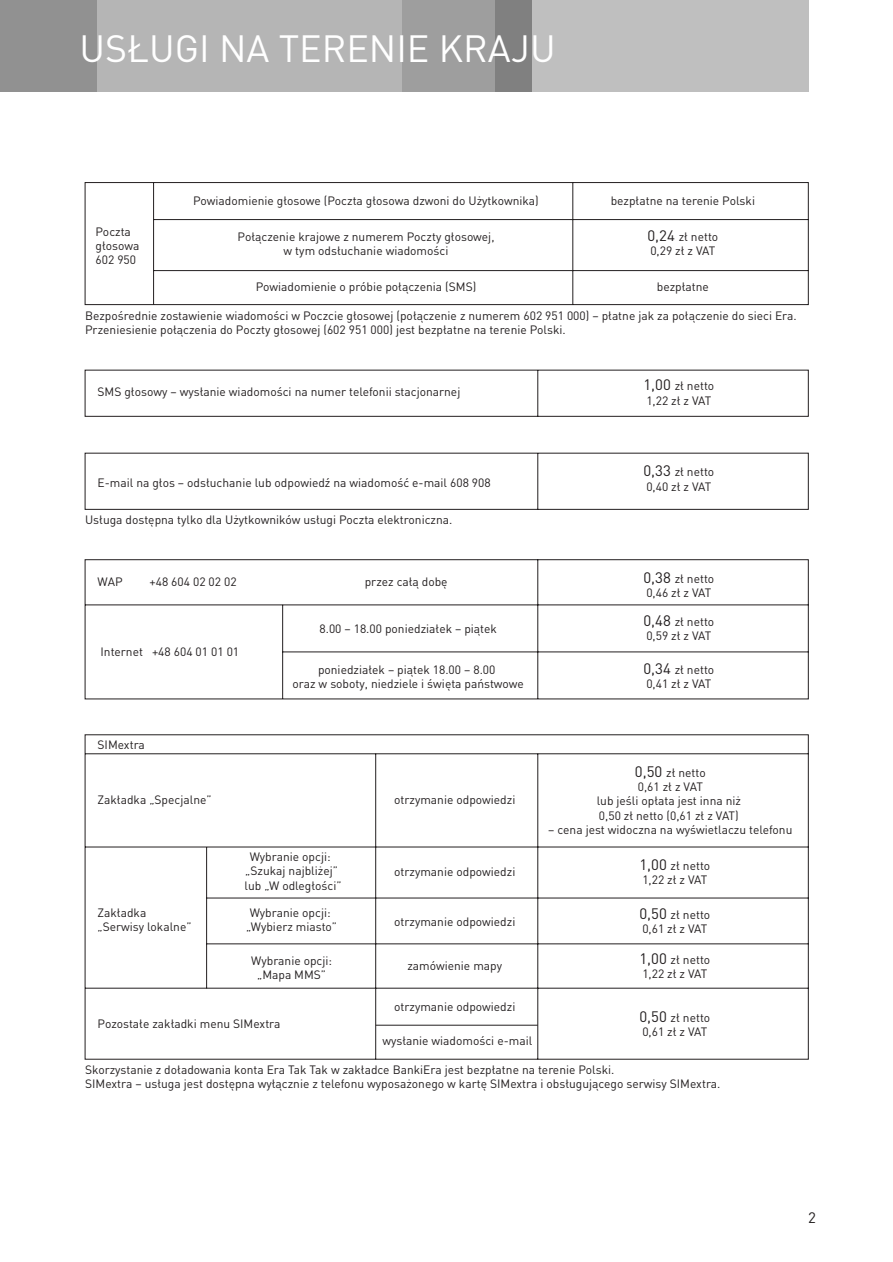
<style>
.page{position:relative;width:893px;height:1262px;background:#fff}
.page>*{position:absolute;margin:0;border:0;box-sizing:border-box;transform-origin:0 0}
.t1{font:37.5px "DINCE";color:#fff}
.t2{font:15px "DINCE";color:#231f20}
.t3{font:12px/14.2px "DINCE";color:#231f20}
.s1{font-size:15px}
</style>
<div class="page">
<div style="left:0;top:0;width:436px;height:92px;background:#b5b5b5"></div>
<div style="left:507px;top:0;width:301px;height:92px;background:#bfbfbf"></div>
<div style="left:0;top:0;width:96px;height:92px;background:#919191"></div>
<div style="left:402px;top:0;width:105px;height:92px;background:#9e9e9e"></div>
<div style="left:495px;top:0;width:36px;height:92px;background:#808080"></div>
<svg style="left:84px;top:182px;width:725px;height:123px"></svg>
<svg style="left:84px;top:369px;width:725px;height:48px"></svg>
<svg style="left:84px;top:452px;width:725px;height:58px"></svg>
<svg style="left:84px;top:559px;width:725px;height:140px"></svg>
<svg style="left:84px;top:734px;width:725px;height:326px"></svg>
<hr style="left:375px;top:1024px;width:162px;height:1px;background:#231f20">
<h1 class="t1" style="left:80px;top:35px;width:477px">USŁUGI NA TERENIE KRAJU</h1>
<p class="t3" style="left:96px;top:226px;width:45px">Poczta głosowa<br>602 950</p>
<p class="t3" style="left:193px;top:195px;width:347px">Powiadomienie głosowe (Poczta głosowa dzwoni do Użytkownika)</p>
<p class="t3" style="left:610px;top:195px;width:146px">bezpłatne na terenie Polski</p>
<p class="t3" style="left:647px;top:231px;width:72px"><span class="s1">0,24</span> zł netto<br>0,29 zł z VAT</p>
<p class="t3" style="left:237px;top:231px;width:258px;text-align:center">Połączenie krajowe z numerem Poczty głosowej, w tym odsłuchanie wiadomości</p>
<p class="t3" style="left:256px;top:281px;width:222px">Powiadomienie o próbie połączenia (SMS)</p>
<p class="t3" style="left:656px;top:281px;width:54px">bezpłatne</p>
<p class="t3" style="left:85px;top:309px;width:713px">Bezpośrednie zostawienie wiadomości w Poczcie głosowej (połączenie z numerem 602 951 000) – płatne jak za połączenie do sieci Era.<br>Przeniesienie połączenia do Poczty głosowej (602 951 000) jest bezpłatne na terenie Polski.</p>
<p class="t3" style="left:98px;top:386px;width:364px">SMS głosowy – wysłanie wiadomości na numer telefonii stacjonarnej</p>
<p class="t3" style="left:643px;top:380px;width:72px"><span class="s1">1,00</span> zł netto<br>1,22 zł z VAT</p>
<p class="t3" style="left:98px;top:476px;width:394px">E-mail na głos – odsłuchanie lub odpowiedź na wiadomość e-mail 608 908</p>
<p class="t3" style="left:643px;top:466px;width:72px"><span class="s1">0,33</span> zł netto<br>0,40 zł z VAT</p>
<p class="t3" style="left:85px;top:514px;width:369px">Usługa dostępna tylko dla Użytkowników usługi Poczta elektroniczna.</p>
<p class="t3" style="left:98px;top:576px;width:27px">WAP</p>
<p class="t3" style="left:149px;top:576px;width:89px">+48 604 02 02 02</p>
<p class="t3" style="left:365px;top:576px;width:84px">przez całą dobę</p>
<p class="t3" style="left:100px;top:646px;width:140px">Internet +48 604 01 01 01</p>
<p class="t3" style="left:319px;top:623px;width:179px">8.00 – 18.00 poniedziałek – piątek</p>
<p class="t3" style="left:292px;top:664px;width:233px;text-align:center">poniedziałek – piątek 18.00 – 8.00<br>oraz w soboty, niedziele i święta państwowe</p>
<p class="t3" style="left:643px;top:573px;width:72px"><span class="s1">0,38</span> zł netto<br>0,46 zł z VAT</p>
<p class="t3" style="left:643px;top:616px;width:72px"><span class="s1">0,48</span> zł netto<br>0,59 zł z VAT</p>
<p class="t3" style="left:643px;top:664px;width:72px"><span class="s1">0,34</span> zł netto<br>0,41 zł z VAT</p>
<p class="t3" style="left:98px;top:739px;width:49px">SIMextra</p>
<p class="t3" style="left:98px;top:794px;width:116px">Zakładka „Specjalne”</p>
<p class="t3" style="left:98px;top:907px;width:96px">Zakładka „Serwisy lokalne”</p>
<p class="t3" style="left:245px;top:851px;width:98px;text-align:center">Wybranie opcji: „Szukaj najbliżej” lub „W odległości”</p>
<p class="t3" style="left:246px;top:907px;width:92px">Wybranie opcji: „Wybierz miasto”</p>
<p class="t3" style="left:251px;top:955px;width:82px;text-align:center">Wybranie opcji: „Mapa MMS”</p>
<p class="t3" style="left:98px;top:1018px;width:184px">Pozostałe zakładki menu SIMextra</p>
<p class="t3" style="left:394px;top:794px;width:123px">otrzymanie odpowiedzi</p>
<p class="t3" style="left:394px;top:866px;width:123px">otrzymanie odpowiedzi</p>
<p class="t3" style="left:394px;top:916px;width:123px">otrzymanie odpowiedzi</p>
<p class="t3" style="left:407px;top:960px;width:96px">zamówienie mapy</p>
<p class="t3" style="left:394px;top:1001px;width:123px">otrzymanie odpowiedzi</p>
<p class="t3" style="left:382px;top:1035px;width:151px">wysłanie wiadomości e-mail</p>
<p class="t3" style="left:596px;top:767px;width:146px;text-align:center"><span class="s1">0,50</span> zł netto<br>0,61 zł z VAT<br>lub jeśli opłata jest inna niż<br>0,50 zł netto (0,61 zł z VAT)</p>
<p class="t3" style="left:548px;top:824px;width:245px">– cena jest widoczna na wyświetlaczu telefonu</p>
<p class="t3" style="left:639px;top:860px;width:72px"><span class="s1">1,00</span> zł netto<br>1,22 zł z VAT</p>
<p class="t3" style="left:639px;top:909px;width:72px"><span class="s1">0,50</span> zł netto<br>0,61 zł z VAT</p>
<p class="t3" style="left:639px;top:954px;width:72px"><span class="s1">1,00</span> zł netto<br>1,22 zł z VAT</p>
<p class="t3" style="left:639px;top:1012px;width:72px"><span class="s1">0,50</span> zł netto<br>0,61 zł z VAT</p>
<p class="t3" style="left:85px;top:1064px;width:637px">Skorzystanie z doładowania konta Era Tak Tak w zakładce BankiEra jest bezpłatne na terenie Polski.<br>SIMextra – usługa jest dostępna wyłącznie z telefonu wyposażonego w kartę SIMextra i obsługującego serwisy SIMextra.</p>
<p class="t2" style="left:808px;top:1212px;width:9px">2</p>
</div>
